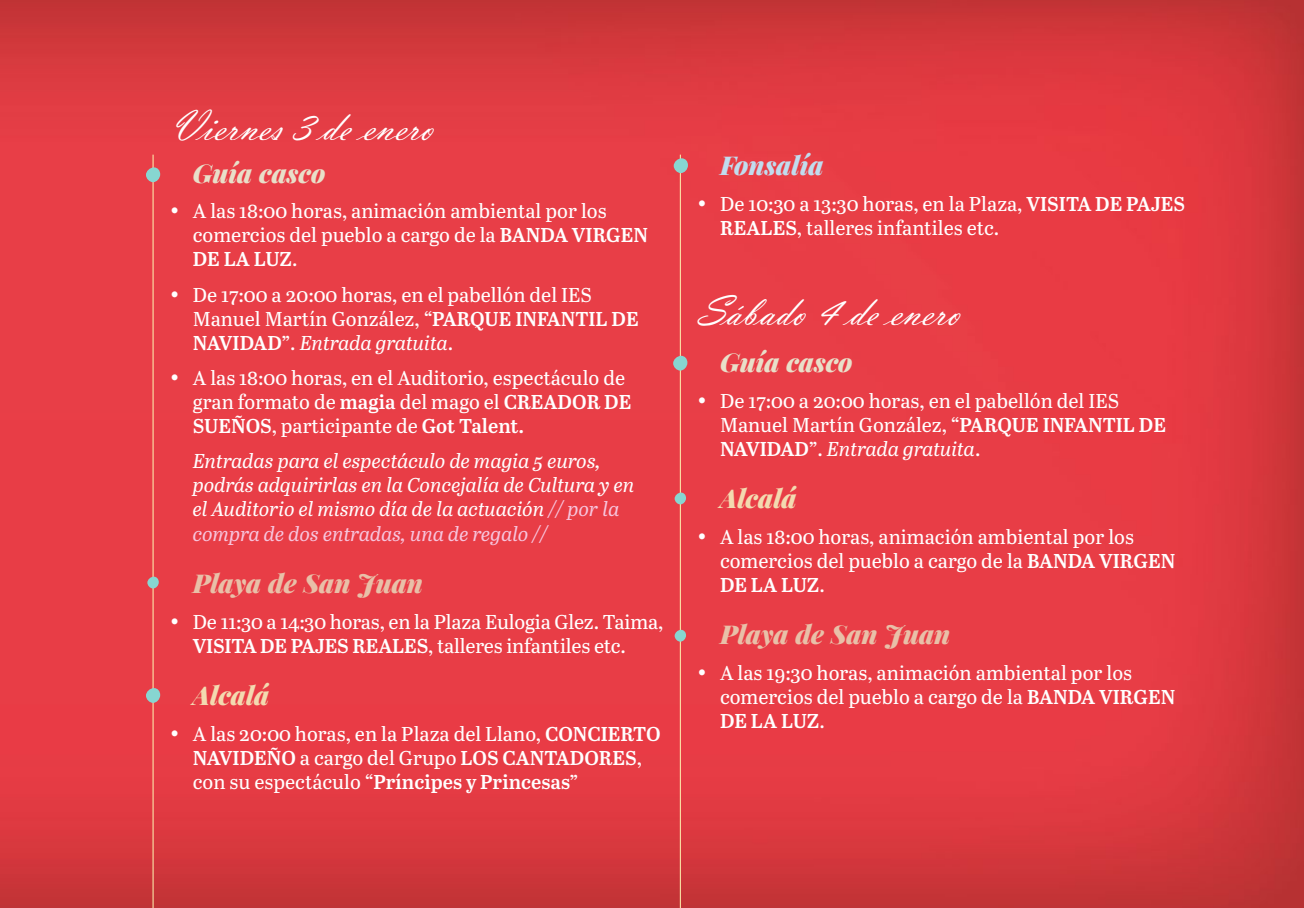
<style>
.page{position:relative;width:1304px;height:908px;background:#fff}
.page>*{position:absolute;margin:0;border:0;box-sizing:border-box;transform-origin:0 0}
.t1{font:44px "Vladimir Scr D";color:#fff}
.t2{font:italic 900 26px "Playfair Display";color:#e8c0a8}
.t3{font:italic 900 26px "Playfair Display";color:#e8dfc9}
.t4{font:italic 900 26px "Playfair Display";color:#f3dab0}
.t5{font:italic 900 26px "Playfair Display";color:#c1dcee}
.t6{font:20px/24px "Abril Text";color:#fff}
.t7{font:italic 20px/24px "Abril Text";color:#fff}
.s1{font-weight:600}
.s2{font-style:italic}
.s3{color:#f7c5dd}
</style>
<div class="page">
<img style="left:0;top:0;width:1304px;height:907px">
<hr style="left:680px;top:154px;width:1px;height:753px;background:#fff7b2">
<hr style="left:153px;top:154px;width:1px;height:753px;background:#fff7b2">
<div style="left:146px;top:167px;width:14px;height:15px;background:#87d6d1;border-radius:50%"></div>
<div style="left:674px;top:158px;width:14px;height:15px;background:#87d6d1;border-radius:50%"></div>
<div style="left:147px;top:576px;width:12px;height:12px;background:#87d6d1;border-radius:50%"></div>
<div style="left:675px;top:629px;width:11px;height:12px;background:#87d6d1;border-radius:50%"></div>
<div style="left:675px;top:492px;width:11px;height:12px;background:#87d6d1;border-radius:50%"></div>
<div style="left:146px;top:687px;width:14px;height:15px;background:#87d6d1;border-radius:50%"></div>
<div style="left:673px;top:355px;width:14px;height:15px;background:#87d6d1;border-radius:50%"></div>
<h1 class="t1" style="left:170px;top:100px;width:266px">Viernes 3 de enero</h1>
<h2 class="t3" style="left:193px;top:153px;width:134px">Guía casco</h2>
<p class="t6" style="left:193px;top:198px;width:457px;text-indent:-23px">• A las 18:00 horas, animación ambiental por los comercios del pueblo a cargo de la <span class="s1">BANDA VIRGEN<br>DE LA LUZ</span>.</p>
<p class="t6" style="left:193px;top:281px;width:447px;text-indent:-23px">• De 17:00 a 20:00 horas, en el pabellón del IES<br>Manuel Martín González, <span class="s1">“PARQUE INFANTIL DE<br>NAVIDAD”</span>. <span class="s2">Entrada gratuita</span>.</p>
<p class="t6" style="left:193px;top:365px;width:440px;text-indent:-23px">• A las 18:00 horas, en el Auditorio, espectáculo de gran formato de <span class="s1">magia</span> del mago el <span class="s1">CREADOR DE<br>SUEÑOS</span>, participante de <span class="s1">Got Talent.</span></p>
<p class="t7" style="left:193px;top:448px;width:443px">Entradas para el espectáculo de magia 5 euros, podrás adquirirlas en la Concejalía de Cultura y en el Auditorio el mismo día de la actuación <span class="s3">// por la compra de dos entradas, una de regalo //</span></p>
<h2 class="t2" style="left:193px;top:563px;width:232px">Playa de San Juan</h2>
<p class="t6" style="left:193px;top:608px;width:472px;text-indent:-23px">• De 11:30 a 14:30 horas, en la Plaza Eulogia Glez. Taima,<br><span class="s1">VISITA DE PAJES REALES</span>, talleres infantiles etc.</p>
<h2 class="t4" style="left:193px;top:674px;width:78px">Alcalá</h2>
<p class="t6" style="left:193px;top:720px;width:469px;text-indent:-23px">• A las 20:00 horas, en la Plaza del Llano, <span class="s1">CONCIERTO<br>NAVIDEÑO</span> a cargo del Grupo <span class="s1">LOS CANTADORES</span>, con su espectáculo <span class="s1">“Príncipes y Princesas”</span></p>
<h2 class="t5" style="left:720px;top:145px;width:105px">Fonsalía</h2>
<p class="t6" style="left:720px;top:191px;width:467px;text-indent:-23px">• De 10:30 a 13:30 horas, en la Plaza, <span class="s1">VISITA DE PAJES<br>REALES</span>, talleres infantiles etc.</p>
<h1 class="t1" style="left:697px;top:285px;width:265px">Sábado 4 de enero</h1>
<h2 class="t3" style="left:720px;top:342px;width:134px">Guía casco</h2>
<p class="t6" style="left:720px;top:387px;width:447px;text-indent:-23px">• De 17:00 a 20:00 horas, en el pabellón del IES<br>Manuel Martín González, <span class="s1">“PARQUE INFANTIL DE<br>NAVIDAD”</span>. <span class="s2">Entrada gratuita</span>.</p>
<h2 class="t4" style="left:720px;top:478px;width:78px">Alcalá</h2>
<p class="t6" style="left:720px;top:523px;width:457px;text-indent:-23px">• A las 18:00 horas, animación ambiental por los comercios del pueblo a cargo de la <span class="s1">BANDA VIRGEN<br>DE LA LUZ</span>.</p>
<h2 class="t2" style="left:720px;top:614px;width:232px">Playa de San Juan</h2>
<p class="t6" style="left:720px;top:659px;width:457px;text-indent:-23px">• A las 19:30 horas, animación ambiental por los comercios del pueblo a cargo de la <span class="s1">BANDA VIRGEN<br>DE LA LUZ</span>.</p>
</div>
